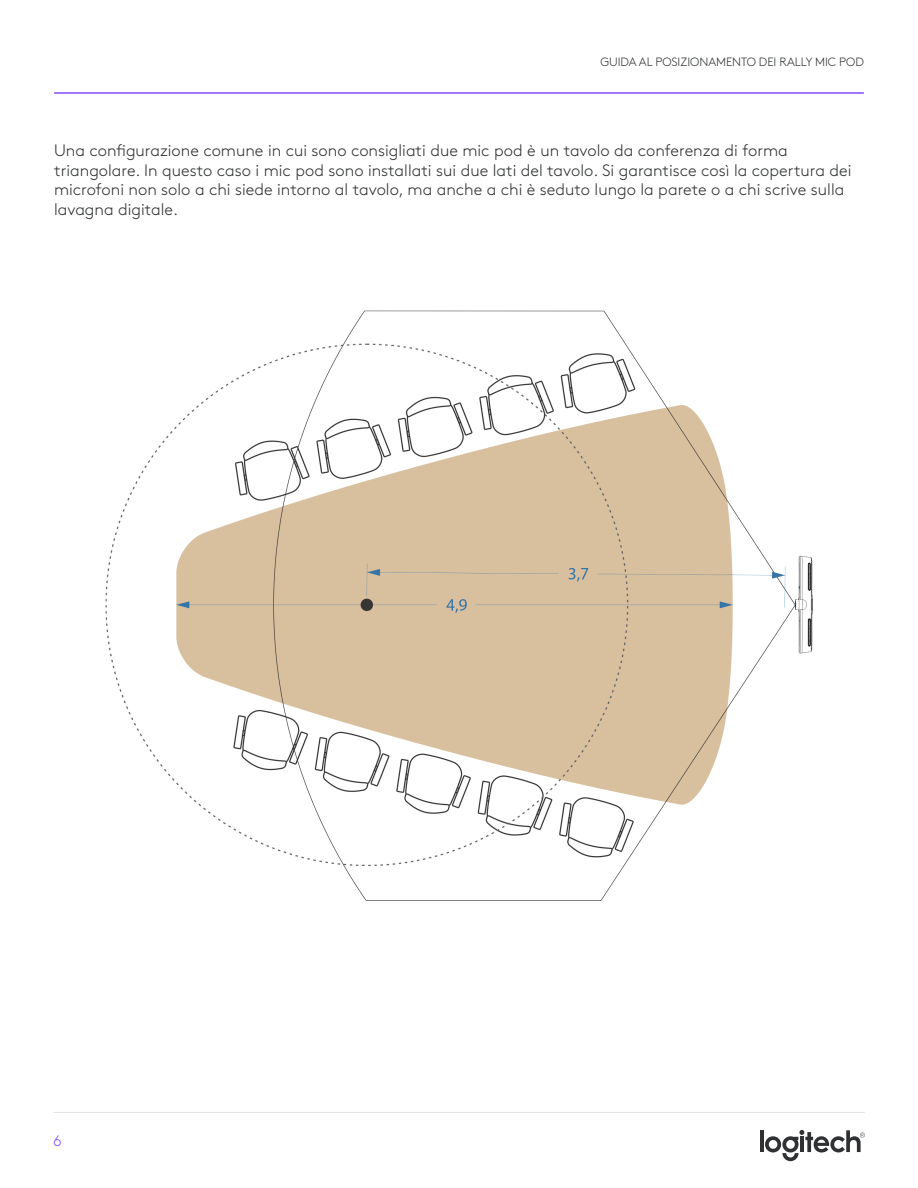
<style>
.page{position:relative;width:918px;height:1188px;background:#fff}
.page>*{position:absolute;margin:0;border:0;box-sizing:border-box;transform-origin:0 0}
.Body{font:300 16.5px/19.5px "Brown Pro";color:#2f3132}
.t1{font:300 15px "Brown Pro";color:#814efa}
.t2{font:300 12px "Brown Pro";letter-spacing:-.005em;color:#2f3132}
</style>
<div class="page">
<hr style="left:760px;top:1130px;width:4px;height:22px;background:#2f3132">
<svg style="left:765px;top:1130px;width:100px;height:31px"></svg>
<hr style="left:800px;top:1137px;width:4px;height:15px;background:#2f3132">
<hr style="left:53px;top:1112px;width:812px;height:1px;background:#e1e2e3">
<hr style="left:54px;top:92px;width:810px;height:2px;background:#814efa">
<img style="left:106px;top:310px;width:706px;height:591px">
<h6 class="t2" style="left:601px;top:53px;width:265px">GUIDA AL POSIZIONAMENTO DEI RALLY MIC POD</h6>
<p class="Body" style="left:54px;top:140px;width:799px">Una configurazione comune in cui sono consigliati due mic pod è un tavolo da conferenza di forma triangolare. In questo caso i mic pod sono installati sui due lati del tavolo. Si garantisce così la copertura dei microfoni non solo a chi siede intorno al tavolo, ma anche a chi è seduto lungo la parete o a chi scrive sulla lavagna digitale.</p>
<p class="t1" style="left:53px;top:1130px;width:10px">6</p>
</div>
